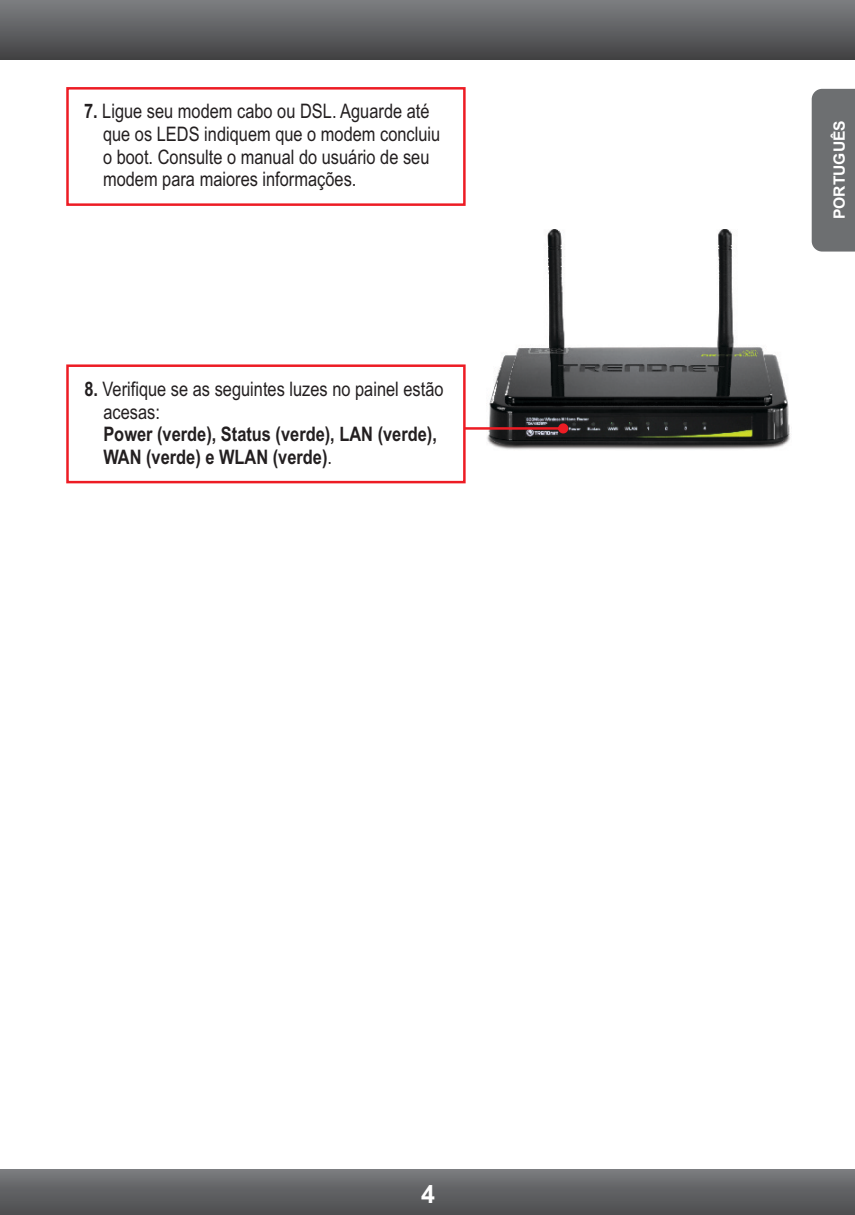
<style>
.page{position:relative;width:855px;height:1215px;background:#fff}
.page>*{position:absolute;margin:0;border:0;box-sizing:border-box;transform-origin:0 0}
.t1{font:700 25px "Arial";color:#fff}
.t2{font:20px/22.8px "Arial Narrow";color:#231f20}
.t3{font:700 20px/22.8px "Arial Narrow";color:#231f20}
.t4{font:700 15.5px "Arial";color:#fff}
.s1{font-weight:700}
.s2{font-weight:400}
</style>
<div class="page">
<div style="left:0;top:0;width:855px;height:59px;background:linear-gradient(to bottom,#7d7f82,#434244)"></div>
<div style="left:0;top:1170px;width:855px;height:45px;background:linear-gradient(to bottom,#77797c,#4b4c4e)"></div>
<div style="left:812px;top:89px;width:43px;height:163px;background:#6d6f71"></div>
<svg style="left:66px;top:87px;width:400px;height:119px"></svg>
<img style="left:487px;top:230px;width:304px;height:220px">
<svg style="left:467px;top:423px;width:101px;height:10px"></svg>
<svg style="left:66px;top:364px;width:401px;height:120px"></svg>
<p class="t2" style="left:103px;top:102px;width:339px;text-indent:-19px"><span class="s1">7.</span> Ligue seu modem cabo ou DSL. Aguarde até que os LEDS indiquem que o modem concluiu o boot. Consulte o manual do usuário de seu modem para maiores informações.</p>
<p class="t2" style="left:103px;top:379px;width:342px;text-indent:-19px"><span class="s1">8.</span> Verifique se as seguintes luzes no painel estão acesas:</p>
<p class="t3" style="left:103px;top:425px;width:335px">Power (verde), Status (verde), LAN (verde),<br>WAN (verde) e WLAN (verde)<span class="s2">.</span></p>
<p class="t1" style="left:421px;top:1185px;width:15px">4</p>
<p class="t4" style="left:833px;top:219px;width:100px;rotate:-90deg">PORTUGUÊS</p>
</div>
